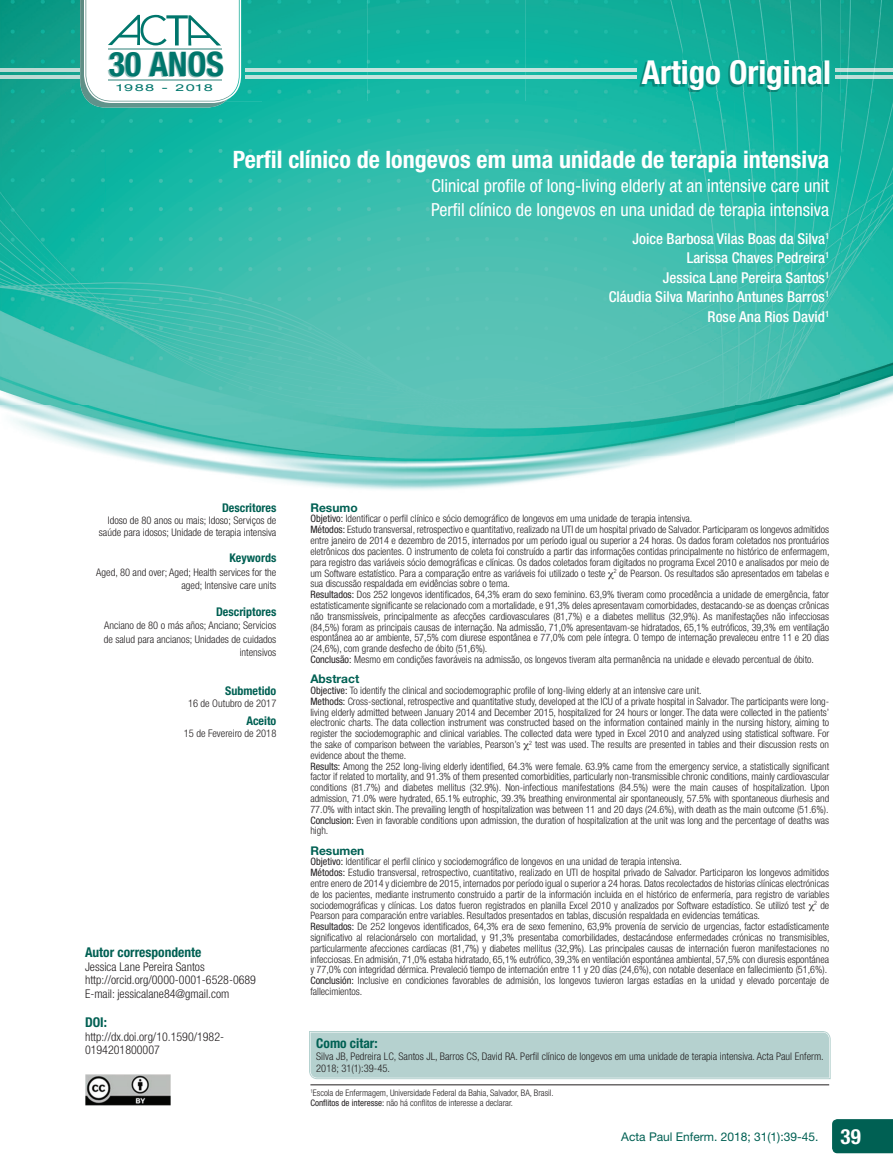
<style>
.page{position:relative;width:893px;height:1170px;background:#fff}
.page>*{position:absolute;margin:0;border:0;box-sizing:border-box;transform-origin:0 0}
.t1{font:700 condensed 33.9px "Helvetica Neue LT Std";color:#00766c}
.t2{font:700 condensed 33px "Helvetica Neue LT Std";color:#fff}
.t3{font:700 condensed 24px "Helvetica Neue LT Std";color:#fff}
.t4{font:700 condensed 21px "Helvetica Neue LT Std";color:#fff}
.t5{font:condensed 18px/24px "Helvetica Neue LT Std";color:#fff}
.t6{font:500 condensed 15px/19.5px "Helvetica Neue LT Std";color:#fff;text-align:right}
.t7{font:700 condensed 13.5px "Helvetica Neue LT Std";color:#006053}
.t8{font:300 condensed 12px/13.5px "Helvetica Neue LT Std";color:#231f20}
.t9{font:700 condensed 12px "Helvetica Neue LT Std";color:#006053}
.t10{font:12px "Helvetica Neue LT Std";color:#006053}
.t11{font:700 12px "Helvetica Neue LT Std";color:#006053}
.t12{font:300 condensed 10.5px/13.5px "Helvetica Neue LT Std";color:#231f20;text-align:right}
.t13{font:300 condensed 10.2px/10.8px "Helvetica Neue LT Std";color:#231f20}
.t14{font:expanded 9.6px "Helvetica Neue LT Std";letter-spacing:.1em;color:#00766c;scale:1.43 1}
.t15{font:300 condensed 9px/10.5px "Helvetica Neue LT Std";color:#231f20}
.s1{font-weight:400}
</style>
<div class="page">
<div style="left:832px;top:1119px;width:61px;height:34px;background:#006053"></div>
<img style="left:0;top:0;width:105px;height:304px">
<img style="left:241px;top:0;width:599px;height:101px">
<img style="left:840px;top:0;width:53px;height:415px">
<img style="left:105px;top:101px;width:630px;height:203px">
<img style="left:735px;top:101px;width:106px;height:342px">
<img style="left:0;top:304px;width:736px;height:186px">
<img style="left:0;top:75px;width:80px;height:4px">
<img style="left:0;top:68px;width:80px;height:4px">
<img style="left:835px;top:75px;width:58px;height:4px">
<img style="left:835px;top:68px;width:58px;height:4px">
<img style="left:80px;top:0;width:153px;height:107px">
<svg style="left:84px;top:0;width:157px;height:103px"></svg>
<hr style="left:108px;top:48px;width:114px;height:1px;background:#95bfbb">
<hr style="left:108px;top:79px;width:114px;height:2px;background:#95bfbb">
<hr style="left:310px;top:1084px;width:519px;height:1px;background:#231f20">
<img style="left:85px;top:1074px;width:86px;height:31px">
<div style="left:309px;top:1031px;width:522px;height:48px;background:#b5d1cf"></div>
<img style="left:639px;top:62px;width:188px;height:30px">
<hr style="left:246px;top:75px;width:391px;height:4px;background:#c4e4de">
<hr style="left:246px;top:68px;width:391px;height:4px;background:#c4e4de">
<h1 class="t1" style="left:109px;top:44px;width:117px">30 ANOS</h1>
<p class="t14" style="left:117px;top:82px;width:69px">1988 - 2018</p>
<h2 class="t2" style="left:642px;top:52px;width:191px">Artigo Original</h2>
<h3 class="t3" style="left:233px;top:144px;width:598px">Perfil clínico de longevos em uma unidade de terapia intensiva</h3>
<h3 class="t5" style="left:431px;top:173px;width:399px">Clinical profile of long-living elderly at an intensive care unit<br>Perfil clínico de longevos en una unidad de terapia intensiva</h3>
<h3 class="t6" style="left:609px;top:228px;width:222px">Joice Barbosa Vilas Boas da Silva<sup>1<br></sup>Larissa Chaves Pedreira<sup>1<br></sup>Jessica Lane Pereira Santos<sup>1<br></sup>Cláudia Silva Marinho Antunes Barros<sup>1<br></sup>Rose Ana Rios David<sup>1</sup></h3>
<p class="t9" style="left:222px;top:500px;width:56px">Descritores</p>
<p class="t12" style="left:99px;top:514px;width:179px;line-height:12px">Idoso de 80 anos ou mais; Idoso; Serviços de saúde para idosos; Unidade de terapia intensiva</p>
<p class="t9" style="left:230px;top:550px;width:48px">Keywords</p>
<p class="t12" style="left:96px;top:565px;width:182px">Aged, 80 and over; Aged; Health services for the aged; Intensive care units</p>
<p class="t9" style="left:216px;top:604px;width:62px">Descriptores</p>
<p class="t12" style="left:104px;top:618px;width:174px">Anciano de 80 o más años; Anciano; Servicios de salud para ancianos; Unidades de cuidados intensivos</p>
<p class="t9" style="left:225px;top:683px;width:53px">Submetido</p>
<p class="t12" style="left:188px;top:696px;width:90px">16 de Outubro de 2017</p>
<p class="t9" style="left:246px;top:713px;width:31px">Aceito</p>
<p class="t12" style="left:184px;top:726px;width:94px">15 de Fevereiro de 2018</p>
<h3 class="t7" style="left:85px;top:944px;width:118px">Autor correspondente</h3>
<p class="t8" style="left:85px;top:959px;width:172px">Jessica Lane Pereira Santos http://orcid.org/0000-0001-6528-0689<br>E-mail: jessicalane84@gmail.com</p>
<h3 class="t7" style="left:85px;top:1014px;width:23px">DOI:</h3>
<p class="t8" style="left:85px;top:1029px;width:141px">http://dx.doi.org/10.1590/1982-<br>0194201800007</p>
<p class="t11" style="left:310px;top:500px;width:49px">Resumo</p>
<p class="t13" style="left:310px;top:513px;width:521px"><span class="s1">Objetivo:</span> Identificar o perfil clínico e sócio demográfico de longevos em uma unidade de terapia intensiva.<br><span class="s1">Métodos:</span> Estudo transversal, retrospectivo e quantitativo, realizado na UTI de um hospital privado de Salvador. Participaram os longevos admitidos entre janeiro de 2014 e dezembro de 2015, internados por um período igual ou superior a 24 horas. Os dados foram coletados nos prontuários eletrônicos dos pacientes. O instrumento de coleta foi construído a partir das informações contidas principalmente no histórico de enfermagem, para registro das variáveis sócio demográficas e clínicas. Os dados coletados foram digitados no programa Excel 2010 e analisados por meio de um Software estatístico. Para a comparação entre as variáveis foi utilizado o teste <sup>2</sup> de Pearson. Os resultados são apresentados em tabelas e sua discussão respaldada em evidências sobre o tema.<br><span class="s1">Resultados:</span> Dos 252 longevos identificados, 64,3% eram do sexo feminino. 63,9% tiveram como procedência a unidade de emergência, fator estatisticamente significante se relacionado com a mortalidade, e 91,3% deles apresentavam comorbidades, destacando-se as doenças crônicas não transmissíveis, principalmente as afecções cardiovasculares (81,7%) e a diabetes mellitus (32,9%). As manifestações não infecciosas (84,5%) foram as principais causas de internação. Na admissão, 71,0% apresentavam-se hidratados, 65,1% eutróficos, 39,3% em ventilação espontânea ao ar ambiente, 57,5% com diurese espontânea e 77,0% com pele íntegra. O tempo de internação prevaleceu entre 11 e 20 dias (24,6%), com grande desfecho de óbito (51,6%).<br><span class="s1">Conclusão:</span> Mesmo em condições favoráveis na admissão, os longevos tiveram alta permanência na unidade e elevado percentual de óbito.</p>
<p class="t11" style="left:310px;top:671px;width:50px">Abstract</p>
<p class="t13" style="left:310px;top:684px;width:520px"><span class="s1">Objective:</span> To identify the clinical and sociodemographic profile of long-living elderly at an intensive care unit.<br><span class="s1">Methods:</span> Cross-sectional, retrospective and quantitative study, developed at the ICU of a private hospital in Salvador. The participants were long&shy;living elderly admitted between January 2014 and December 2015, hospitalized for 24 hours or longer. The data were collected in the patients’ electronic charts. The data collection instrument was constructed based on the information contained mainly in the nursing history, aiming to register the sociodemographic and clinical variables. The collected data were typed in Excel 2010 and analyzed using statistical software. For the sake of comparison between the variables, Pearson’s <sup>2</sup> test was used. The results are presented in tables and their discussion rests on evidence about the theme.<br><span class="s1">Results:</span> Among the 252 long-living elderly identified, 64.3% were female. 63.9% came from the emergency service, a statistically significant factor if related to mortality, and 91.3% of them presented comorbidities, particularly non-transmissible chronic conditions, mainly cardiovascular conditions (81.7%) and diabetes mellitus (32.9%). Non-infectious manifestations (84.5%) were the main causes of hospitalization. Upon admission, 71.0% were hydrated, 65.1% eutrophic, 39.3% breathing environmental air spontaneously, 57.5% with spontaneous diurhesis and 77.0% with intact skin. The prevailing length of hospitalization was between 11 and 20 days (24.6%), with death as the main outcome (51.6%).<br><span class="s1">Conclusion:</span> Even in favorable conditions upon admission, the duration of hospitalization at the unit was long and the percentage of deaths was high.</p>
<p class="t11" style="left:310px;top:842px;width:55px">Resumen</p>
<p class="t13" style="left:310px;top:856px;width:521px"><span class="s1">Objetivo:</span> Identificar el perfil clínico y sociodemográfico de longevos en una unidad de terapia intensiva.<br><span class="s1">Métodos:</span> Estudio transversal, retrospectivo, cuantitativo, realizado en UTI de hospital privado de Salvador. Participaron los longevos admitidos entre enero de 2014 y diciembre de 2015, internados por período igual o superior a 24 horas. Datos recolectados de historias clínicas electrónicas de los pacientes, mediante instrumento construido a partir de la información incluida en el histórico de enfermería, para registro de variables sociodemográficas y clínicas. Los datos fueron registrados en planilla Excel 2010 y analizados por Software estadístico. Se utilizó test <sup>2</sup> de Pearson para comparación entre variables. Resultados presentados en tablas, discusión respaldada en evidencias temáticas.<br><span class="s1">Resultados:</span> De 252 longevos identificados, 64,3% era de sexo femenino, 63,9% provenía de servicio de urgencias, factor estadísticamente significativo al relacionárselo con mortalidad, y 91,3% presentaba comorbilidades, destacándose enfermedades crónicas no transmisibles, particularmente afecciones cardíacas (81,7%) y diabetes mellitus (32,9%). Las principales causas de internación fueron manifestaciones no infecciosas. En admisión, 71,0% estaba hidratado, 65,1% eutrófico, 39,3% en ventilación espontánea ambiental, 57,5% con diuresis espontánea y 77,0% con integridad dérmica. Prevaleció tiempo de internación entre 11 y 20 días (24,6%), con notable desenlace en fallecimiento (51,6%).<br><span class="s1">Conclusión:</span> Inclusive en condiciones favorables de admisión, los longevos tuvieron largas estadías en la unidad y elevado porcentaje de fallecimientos.</p>
<h3 class="t7" style="left:316px;top:1034px;width:63px">Como citar:</h3>
<p class="t12" style="left:316px;top:1049px;width:509px;line-height:12px;text-align:left">Silva JB, Pedreira LC, Santos JL, Barros CS, David RA. Perfil clínico de longevos em uma unidade de terapia intensiva. Acta Paul Enferm.<br>2018; 31(1):39-45.</p>
<p class="t15" style="left:310px;top:1087px;width:245px"><sup>1</sup>Escola de Enfermagem, Universidade Federal da Bahia, Salvador, BA, Brasil.<br><span class="s1">Conflitos de interesse:</span> não há conflitos de interesse a declarar.</p>
<p class="t10" style="left:621px;top:1129px;width:199px">Acta Paul Enferm. 2018; 31(1):39-45.</p>
<h3 class="t4" style="left:841px;top:1123px;width:22px">39</h3>
</div>
